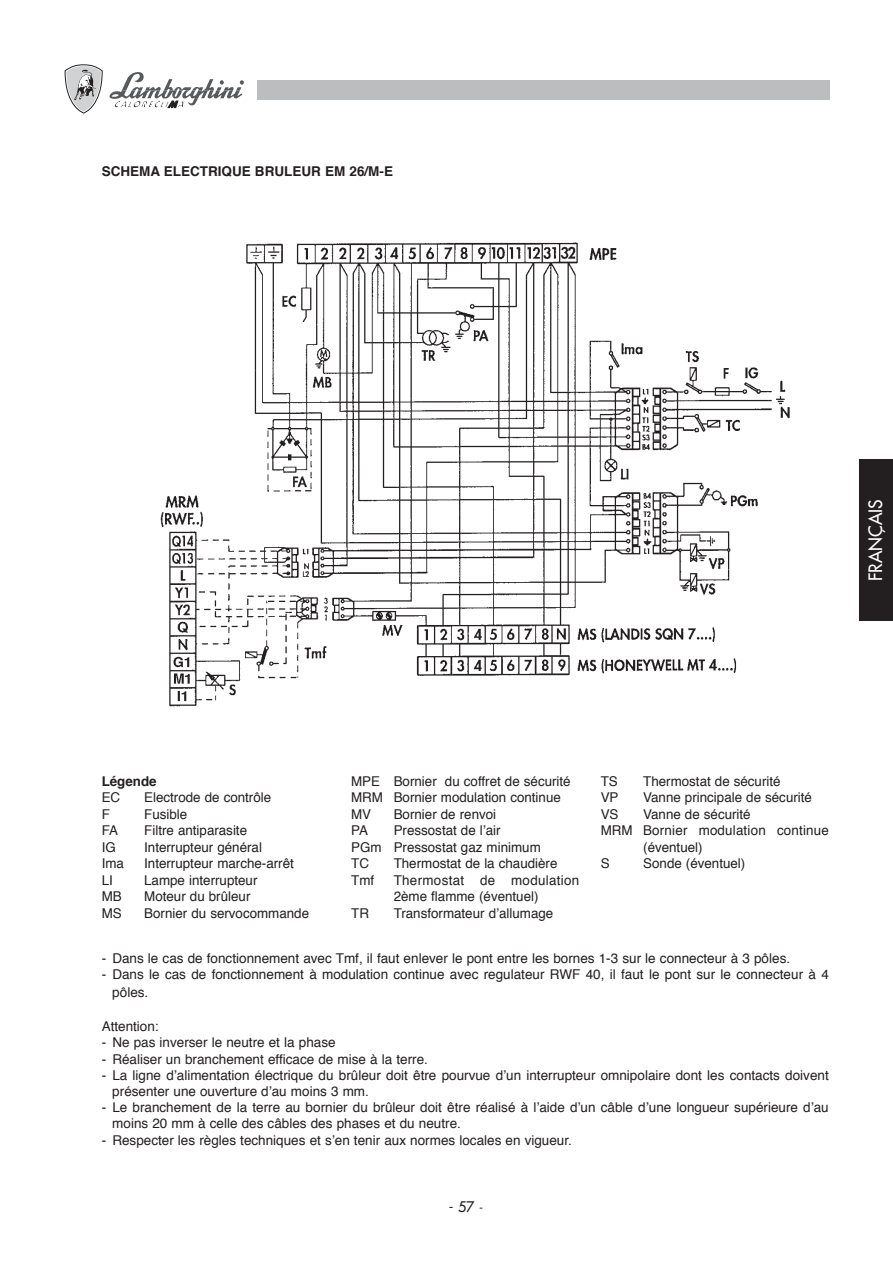
<style>
.page{position:relative;width:893px;height:1263px;background:#fff}
.page>*{position:absolute;margin:0;border:0;box-sizing:border-box;transform-origin:0 0}
.t1{font:18px "Futura";color:#fff}
.t2{font:14.25px "Futura";color:#231f20}
.t3{font:13.5px/16.5px "Helvetica";color:#231f20}
.t4{font:13.5px/16.5px "Helvetica";letter-spacing:.025em;color:#231f20}
.t5{font:700 13.5px "Helvetica";color:#231f20}
.s1{font-size:12px}
</style>
<div class="page">
<div style="left:257px;top:80px;width:572px;height:19px;background:#bbbdbf"></div>
<svg style="left:64px;top:64px;width:180px;height:50px"></svg>
<div style="left:859px;top:459px;width:34px;height:162px;background:#231f20"></div>
<img style="left:160px;top:242px;width:630px;height:465px">
<p class="t5" style="left:102px;top:166px;width:293px">SCHEMA ELECTRIQUE BRULEUR EM 26/M-E</p>
<h1 class="t1" style="left:866px;top:581px;width:83px;rotate:-90deg">FRANÇAIS</h1>
<p class="t5" style="left:102px;top:775px;width:56px">Légende</p>
<p class="t3" style="left:102px;top:790px;width:20px">EC</p>
<p class="t3" style="left:144px;top:790px;width:129px">Electrode de contrôle</p>
<p class="t3" style="left:102px;top:807px;width:10px">F</p>
<p class="t3" style="left:144px;top:807px;width:45px">Fusible</p>
<p class="t3" style="left:102px;top:823px;width:18px">FA</p>
<p class="t3" style="left:144px;top:823px;width:104px">Filtre antiparasite</p>
<p class="t3" style="left:102px;top:840px;width:16px">IG</p>
<p class="t3" style="left:144px;top:840px;width:119px">Interrupteur général</p>
<p class="t3" style="left:102px;top:856px;width:24px">Ima</p>
<p class="t3" style="left:144px;top:856px;width:151px">Interrupteur marche-arrêt</p>
<p class="t3" style="left:102px;top:873px;width:13px">LI</p>
<p class="t3" style="left:144px;top:873px;width:115px">Lampe interrupteur</p>
<p class="t3" style="left:102px;top:889px;width:22px">MB</p>
<p class="t3" style="left:144px;top:889px;width:108px">Moteur du brûleur</p>
<p class="t3" style="left:102px;top:906px;width:22px">MS</p>
<p class="t3" style="left:144px;top:906px;width:166px">Bornier du servocommande</p>
<p class="t3" style="left:351px;top:774px;width:221px">MPE Bornier du coffret de sécurité<br>MRM Bornier modulation continue<br>MV</p>
<p class="t3" style="left:394px;top:807px;width:104px">Bornier de renvoi</p>
<p class="t3" style="left:351px;top:823px;width:191px;text-indent:43px">Pressostat de l’air<br>PGm Pressostat gaz minimum<br>TC</p>
<p class="t3" style="left:351px;top:823px;width:18px">PA</p>
<p class="t3" style="left:394px;top:856px;width:165px">Thermostat de la chaudière</p>
<p class="t3" style="left:351px;top:873px;width:25px">Tmf</p>
<p class="t4" style="left:394px;top:873px;width:187px">Thermostat de modulation<br>2ème flamme (éventuel)</p>
<p class="t3" style="left:351px;top:906px;width:19px">TR</p>
<p class="t3" style="left:394px;top:906px;width:161px">Transformateur d’allumage</p>
<p class="t3" style="left:601px;top:774px;width:19px">TS</p>
<p class="t3" style="left:643px;top:774px;width:139px">Thermostat de sécurité</p>
<p class="t3" style="left:601px;top:790px;width:19px">VP</p>
<p class="t3" style="left:643px;top:790px;width:170px">Vanne principale de sécurité</p>
<p class="t3" style="left:601px;top:807px;width:19px">VS</p>
<p class="t3" style="left:643px;top:807px;width:109px">Vanne de sécurité</p>
<p class="t3" style="left:601px;top:823px;width:230px">MRM Bornier modulation continue</p>
<p class="t3" style="left:643px;top:840px;width:61px">(éventuel)</p>
<p class="t3" style="left:601px;top:856px;width:10px">S</p>
<p class="t3" style="left:643px;top:856px;width:104px">Sonde (éventuel)</p>
<p class="t3" style="left:102px;top:951px;width:690px">- Dans le cas de fonctionnement avec Tmf, il faut enlever le pont entre les bornes 1-3 sur le connecteur à 3 pôles.</p>
<p class="t3" style="left:112px;top:966px;width:718px;line-height:18px;text-indent:-11px">- Dans le cas de fonctionnement à modulation continue avec regulateur RWF 40, il faut le pont sur le connecteur à 4 pôles.</p>
<p class="t3" style="left:102px;top:1019px;width:59px">Attention:</p>
<p class="t3" style="left:102px;top:1036px;width:235px">- Ne pas inverser le neutre et la phase</p>
<p class="t3" style="left:102px;top:1052px;width:328px">- Réaliser un branchement efficace de mise à la terre.</p>
<p class="t3" style="left:112px;top:1068px;width:718px;text-indent:-11px">- La ligne d’alimentation électrique du brûleur doit être pourvue d’un interrupteur omnipolaire dont les contacts doivent présenter une ouverture d’au moins 3 mm.</p>
<p class="t3" style="left:112px;top:1100px;width:718px;text-indent:-11px">- Le branchement de la terre au bornier du brûleur doit être réalisé à l’aide d’un câble d’une longueur supérieure d’au moins 20 mm à celle des câbles des phases et du neutre.</p>
<p class="t3" style="left:102px;top:1133px;width:472px">- Respecter les règles techniques et s’en tenir aux normes locales en vigueur.</p>
<p class="t2" style="left:449px;top:1199px;width:36px">- 57 <span class="s1">-</span></p>
</div>
